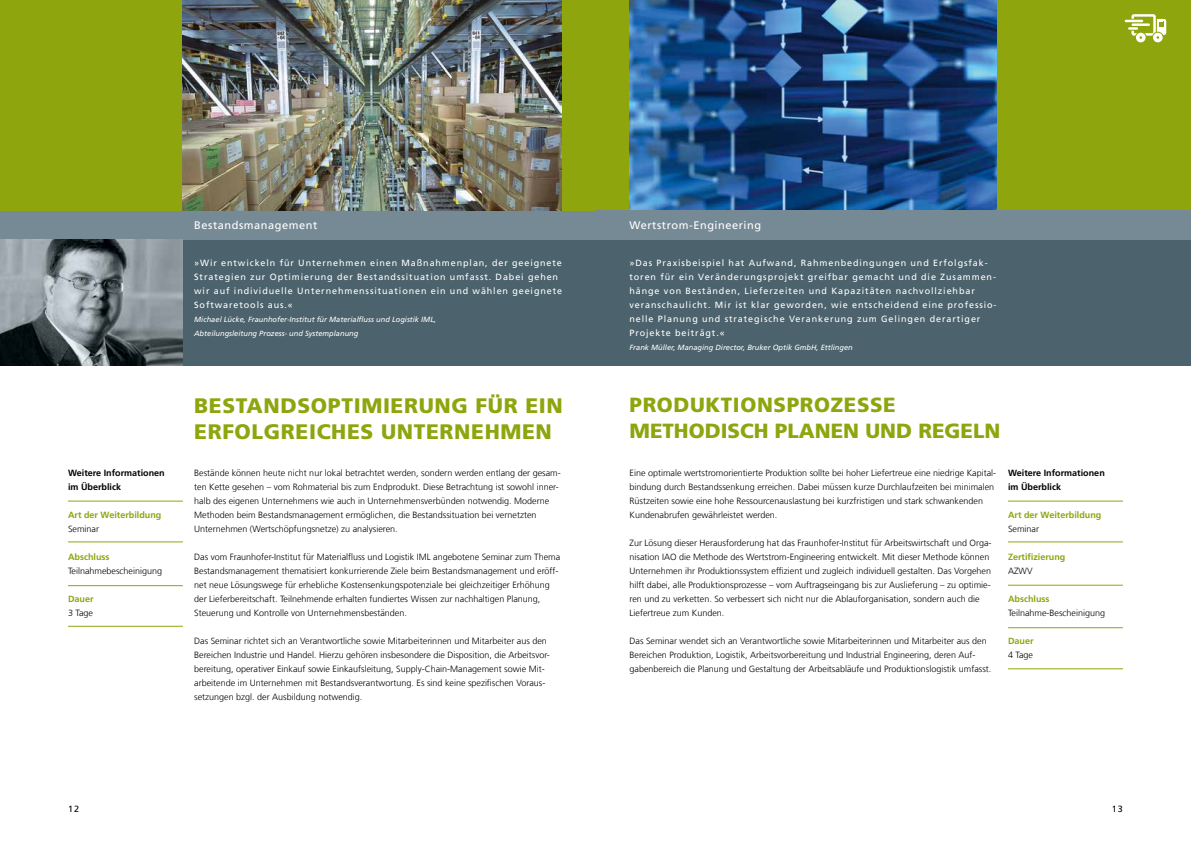
<style>
.page{position:relative;width:1191px;height:842px;background:#fff}
.page>*{position:absolute;margin:0;border:0;box-sizing:border-box;transform-origin:0 0}
.t1{font:900 21px/26px "Frutiger LT Com";letter-spacing:.03em;color:#8ea50d}
.t2{font:900 20.5px/26px "Frutiger LT Com";color:#8ea50d}
.t3{font:11px "Frutiger LT Com";letter-spacing:.05em;color:#fff}
.t4{font:300 9px/14px "Frutiger LT Com";color:#000}
.t5{font:9px/14px "Frutiger LT Com";letter-spacing:.1em;color:#fff}
.t6{font:700 9px "Frutiger LT Com";color:#8ea50d}
.t7{font:700 9px/14px "Frutiger LT Com";color:#000}
.t8{font:9px "Frutiger LT Com";color:#000}
.t9{font:italic 7.5px/14px "Frutiger LT Com";color:#fff}
</style>
<div class="page">
<div style="left:0;top:210px;width:595px;height:156px;background:#4c626c"></div>
<div style="left:0;top:210px;width:595px;height:30px;background:#768a95"></div>
<div style="left:0;top:0;width:595px;height:210px;background:#8ea50d"></div>
<img style="left:183px;top:0;width:378px;height:210px">
<hr style="left:68px;top:626px;width:115px;height:1px;background:#8ea50d">
<hr style="left:68px;top:501px;width:115px;height:1px;background:#8ea50d">
<hr style="left:68px;top:542px;width:115px;height:1px;background:#8ea50d">
<hr style="left:68px;top:585px;width:115px;height:1px;background:#8ea50d">
<img style="left:0;top:240px;width:183px;height:126px">
<div style="left:595px;top:0;width:596px;height:210px;background:#8ea50d"></div>
<div style="left:595px;top:210px;width:596px;height:156px;background:#4c626c"></div>
<img style="left:629px;top:0;width:367px;height:210px">
<div style="left:595px;top:210px;width:596px;height:30px;background:#768a95"></div>
<hr style="left:1008px;top:627px;width:115px;height:1px;background:#8ea50d">
<hr style="left:1008px;top:668px;width:115px;height:1px;background:#8ea50d">
<hr style="left:1008px;top:501px;width:115px;height:1px;background:#8ea50d">
<hr style="left:1008px;top:542px;width:115px;height:1px;background:#8ea50d">
<hr style="left:1008px;top:585px;width:115px;height:1px;background:#8ea50d">
<svg style="left:1156px;top:19px;width:10px;height:16px"></svg>
<div style="left:1131px;top:14px;width:24px;height:22px;border:2px solid #fff"></div>
<svg style="left:1125px;top:19px;width:16px;height:1px"></svg>
<div style="left:1135px;top:32px;width:11px;height:11px;border:6px solid #8ea50d;border-radius:50%"></div>
<div style="left:1152px;top:32px;width:11px;height:11px;border:6px solid #8ea50d;border-radius:50%"></div>
<hr style="left:1132px;top:23px;width:16px;height:3px;background:#fff">
<svg style="left:1125px;top:20px;width:17px;height:10px"></svg>
<div style="left:1136px;top:33px;width:9px;height:9px;border:4px solid #fff;border-radius:50%"></div>
<div style="left:1153px;top:33px;width:9px;height:9px;border:4px solid #fff;border-radius:50%"></div>
<svg style="left:1156px;top:19px;width:7px;height:8px"></svg>
<p class="t7" style="left:68px;top:466px;width:98px">Weitere Informationen im Überblick</p>
<p class="t6" style="left:68px;top:510px;width:95px">Art der Weiterbildung</p>
<p class="t4" style="left:68px;top:522px;width:32px">Seminar</p>
<p class="t6" style="left:68px;top:552px;width:43px">Abschluss</p>
<p class="t4" style="left:68px;top:564px;width:96px">Teilnahmebescheinigung</p>
<p class="t6" style="left:68px;top:594px;width:27px">Dauer</p>
<p class="t4" style="left:68px;top:606px;width:27px">3 Tage</p>
<p class="t3" style="left:194px;top:219px;width:125px">Bestandsmanagement</p>
<p class="t5" style="left:194px;top:256px;width:369px">»Wir entwickeln für Unternehmen einen Maßnahmenplan, der geeignete Strategien zur Optimierung der Bestandssituation umfasst. Dabei gehen wir auf individuelle Unternehmenssituationen ein und wählen geeignete Softwaretools aus.«</p>
<p class="t9" style="left:194px;top:312px;width:243px">Michael Lücke, Fraunhofer-Institut für Materialfluss und Logistik IML,<br>Abteilungsleitung Prozess- und Systemplanung</p>
<h1 class="t1" style="left:194px;top:392px;width:370px">BESTANDSOPTIMIERUNG FÜR EIN<br>ERFOLGREICHES UNTERNEHMEN</h1>
<p class="t4" style="left:194px;top:466px;width:368px">Bestände können heute nicht nur lokal betrachtet werden, sondern werden entlang der gesam&shy;ten Kette gesehen – vom Rohmaterial bis zum Endprodukt. Diese Betrachtung ist sowohl inner&shy;halb des eigenen Unternehmens wie auch in Unternehmensverbünden notwendig. Moderne Methoden beim Bestandsmanagement ermöglichen, die Bestandssituation bei vernetzten Unternehmen (Wertschöpfungsnetze) zu analysieren.</p>
<p class="t4" style="left:194px;top:550px;width:367px">Das vom Fraunhofer-Institut für Materialfluss und Logistik IML angebotene Seminar zum Thema Bestandsmanagement thematisiert konkurrierende Ziele beim Bestandsmanagement und eröff&shy;net neue Lösungswege für erhebliche Kostensenkungspotenziale bei gleichzeitiger Erhöhung der Lieferbereitschaft. Teilnehmende erhalten fundiertes Wissen zur nachhaltigen Planung, Steuerung und Kontrolle von Unternehmensbeständen.</p>
<p class="t4" style="left:194px;top:634px;width:356px">Das Seminar richtet sich an Verantwortliche sowie Mitarbeiterinnen und Mitarbeiter aus den Bereichen Industrie und Handel. Hierzu gehören insbesondere die Disposition, die Arbeitsvor&shy;bereitung, operativer Einkauf sowie Einkaufsleitung, Supply-Chain-Management sowie Mit&shy;arbeitende im Unternehmen mit Bestandsverantwortung. Es sind keine spezifischen Voraus&shy;setzungen bzgl. der Ausbildung notwendig.</p>
<p class="t3" style="left:629px;top:219px;width:133px">Wertstrom-Engineering</p>
<p class="t5" style="left:629px;top:256px;width:368px">»Das Praxisbeispiel hat Aufwand, Rahmenbedingungen und Erfolgsfak&shy;toren für ein Veränderungsprojekt greifbar gemacht und die Zusammen&shy;hänge von Beständen, Lieferzeiten und Kapazitäten nachvollziehbar veranschaulicht. Mir ist klar geworden, wie entscheidend eine professio&shy;nelle Planung und strategische Verankerung zum Gelingen derartiger Projekte beiträgt.«</p>
<p class="t9" style="left:629px;top:340px;width:225px">Frank Müller, Managing Director, Bruker Optik GmbH, Ettlingen</p>
<h2 class="t2" style="left:629px;top:392px;width:372px">PRODUKTIONSPROZESSE<br>METHODISCH PLANEN UND REGELN</h2>
<p class="t4" style="left:629px;top:466px;width:368px">Eine optimale wertstromorientierte Produktion sollte bei hoher Liefertreue eine niedrige Kapital&shy;bindung durch Bestandssenkung erreichen. Dabei müssen kurze Durchlaufzeiten bei minimalen Rüstzeiten sowie eine hohe Ressourcenauslastung bei kurzfristigen und stark schwankenden Kundenabrufen gewährleistet werden.</p>
<p class="t4" style="left:629px;top:536px;width:363px">Zur Lösung dieser Herausforderung hat das Fraunhofer-Institut für Arbeitswirtschaft und Orga&shy;nisation IAO die Methode des Wertstrom-Engineering entwickelt. Mit dieser Methode können Unternehmen ihr Produktionssystem effizient und zugleich individuell gestalten. Das Vorgehen hilft dabei, alle Produktionsprozesse – vom Auftragseingang bis zur Auslieferung – zu optimie&shy;ren und zu verketten. So verbessert sich nicht nur die Ablauforganisation, sondern auch die Liefertreue zum Kunden.</p>
<p class="t4" style="left:629px;top:634px;width:363px">Das Seminar wendet sich an Verantwortliche sowie Mitarbeiterinnen und Mitarbeiter aus den<br>Bereichen Produktion, Logistik, Arbeitsvorbereitung und Industrial Engineering, deren Auf&shy;gabenbereich die Planung und Gestaltung der Arbeitsabläufe und Produktionslogistik umfasst.</p>
<p class="t7" style="left:1008px;top:466px;width:98px">Weitere Informationen im Überblick</p>
<p class="t6" style="left:1008px;top:510px;width:95px">Art der Weiterbildung</p>
<p class="t4" style="left:1008px;top:522px;width:32px">Seminar</p>
<p class="t6" style="left:1008px;top:552px;width:59px">Zertifizierung</p>
<p class="t4" style="left:1008px;top:564px;width:26px">AZWV</p>
<p class="t6" style="left:1008px;top:594px;width:43px">Abschluss</p>
<p class="t4" style="left:1008px;top:606px;width:99px">Teilnahme-Bescheinigung</p>
<p class="t6" style="left:1008px;top:636px;width:27px">Dauer</p>
<p class="t4" style="left:1008px;top:648px;width:27px">4 Tage</p>
<p class="t8" style="left:68px;top:803px;width:13px">12</p>
<p class="t8" style="left:1111px;top:803px;width:13px">13</p>
</div>
